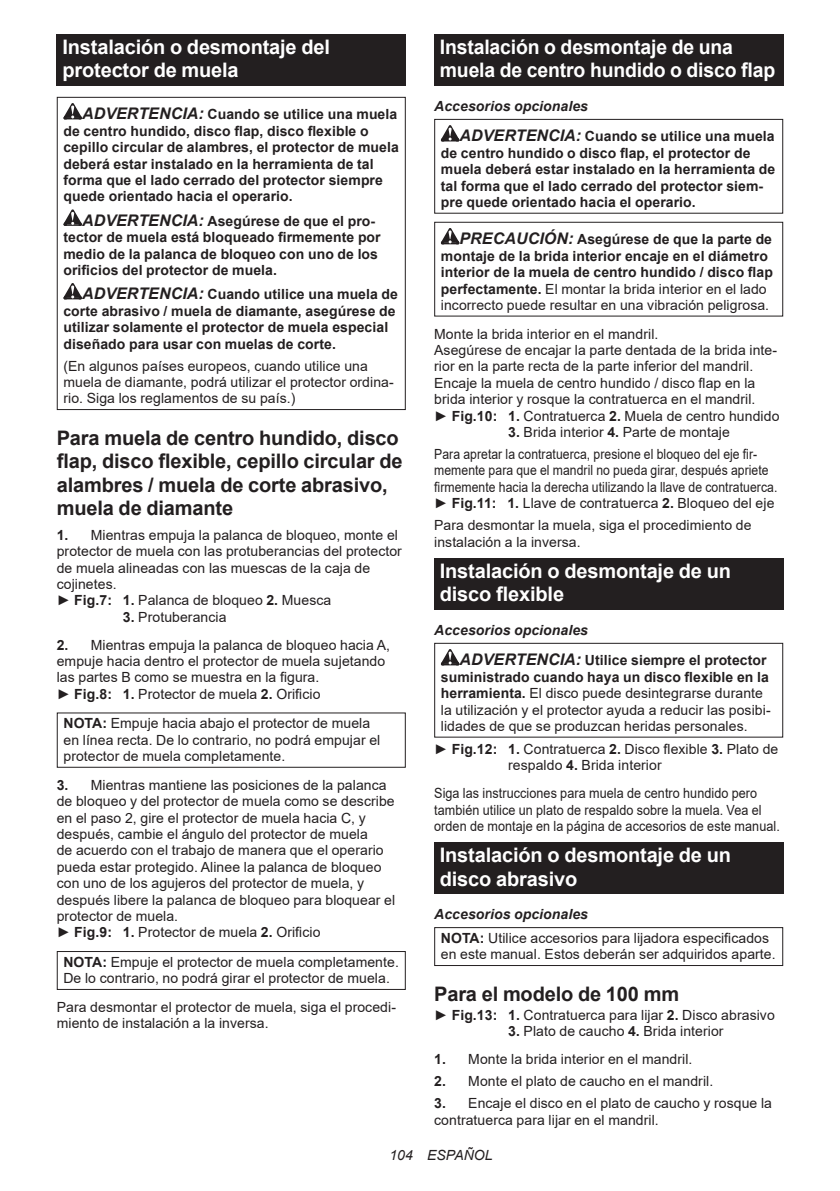
<style>
.page{position:relative;width:840px;height:1191px;background:#fff}
.page>*{position:absolute;margin:0;border:0;box-sizing:border-box;transform-origin:0 0}
.t1{font:700 20px/23.4px "Arial";letter-spacing:-.01em;color:#fff}
.t2{font:700 20px/23.4px "Arial";letter-spacing:-.01em;color:#231f20}
.t3{font:14px/16.4px "Arial";letter-spacing:.005em;color:#231f20}
.t4{font:700 14px/16.4px "Arial";letter-spacing:.005em;color:#231f20}
.t5{font:14px/16.4px "Arial";letter-spacing:.005em;color:#231f20;scale:.87 1}
.t6{font:14px/16.4px "Arial";letter-spacing:.005em;color:#231f20;scale:.9 1}
.t7{font:italic 14px "Arial";letter-spacing:.005em;color:#231f20}
.s1{font-style:italic;font-size:16px}
.s2{font-weight:700}
.s3{font-style:italic}
.s4{font-weight:400}
.s5{font-weight:700;font-style:italic}
</style>
<div class="page">
<div style="left:57px;top:34px;width:348px;height:52px;background:#231f20"></div>
<svg style="left:63px;top:103px;width:19px;height:16px"></svg>
<svg style="left:63px;top:209px;width:19px;height:17px"></svg>
<svg style="left:63px;top:283px;width:19px;height:16px"></svg>
<div style="left:57px;top:97px;width:348px;height:313px;border:1px solid #231f20"></div>
<div style="left:57px;top:951px;width:348px;height:39px;border:1px solid #231f20"></div>
<div style="left:434px;top:34px;width:348px;height:52px;background:#231f20"></div>
<svg style="left:440px;top:125px;width:19px;height:16px"></svg>
<div style="left:434px;top:119px;width:348px;height:95px;border:1px solid #231f20"></div>
<svg style="left:440px;top:228px;width:19px;height:16px"></svg>
<div style="left:434px;top:222px;width:348px;height:94px;border:1px solid #231f20"></div>
<div style="left:434px;top:558px;width:348px;height:52px;background:#231f20"></div>
<svg style="left:440px;top:649px;width:19px;height:16px"></svg>
<div style="left:434px;top:643px;width:348px;height:94px;border:1px solid #231f20"></div>
<div style="left:434px;top:842px;width:348px;height:52px;background:#231f20"></div>
<div style="left:434px;top:927px;width:348px;height:39px;border:1px solid #231f20"></div>
<h1 class="t1" style="left:62px;top:36px;width:269px">Instalación o desmontaje del protector de muela</h1>
<p class="t4" style="left:63px;top:106px;width:337px;text-indent:19px"><span class="s1">ADVERTENCIA:</span> Cuando se utilice una muela de centro hundido, disco flap, disco flexible o cepillo circular de alambres, el protector de muela deberá estar instalado en la herramienta de tal forma que el lado cerrado del protector siempre quede orientado hacia el operario.</p>
<p class="t4" style="left:63px;top:213px;width:318px;text-indent:19px"><span class="s1">ADVERTENCIA:</span> Asegúrese de que el pro&shy;tector de muela está bloqueado firmemente por medio de la palanca de bloqueo con uno de los orificios del protector de muela.</p>
<p class="t4" style="left:63px;top:286px;width:336px;text-indent:19px"><span class="s1">ADVERTENCIA:</span> Cuando utilice una muela de corte abrasivo / muela de diamante, asegúrese de utilizar solamente el protector de muela especial diseñado para usar con muelas de corte.</p>
<p class="t3" style="left:63px;top:357px;width:332px">(En algunos países europeos, cuando utilice una muela de diamante, podrá utilizar el protector ordina&shy;rio. Siga los reglamentos de su país.)</p>
<h1 class="t2" style="left:57px;top:426px;width:347px">Para muela de centro hundido, disco flap, disco flexible, cepillo circular de alambres / muela de corte abrasivo, muela de diamante</h1>
<p class="t3" style="left:57px;top:527px;width:346px"><span class="s2">1.</span> Mientras empuja la palanca de bloqueo, monte el protector de muela con las protuberancias del protector de muela alineadas con las muescas de la caja de cojinetes.<br>► <span class="s2">Fig.7: 1.</span> Palanca de bloqueo <span class="s2">2.</span> Muesca</p>
<p class="t3" style="left:123px;top:608px;width:105px"><span class="s2">3.</span> Protuberancia</p>
<p class="t3" style="left:57px;top:636px;width:335px"><span class="s2">2.</span> Mientras empuja la palanca de bloqueo hacia A, empuje hacia dentro el protector de muela sujetando las partes B como se muestra en la figura.<br>► <span class="s2">Fig.8: 1.</span> Protector de muela <span class="s2">2.</span> Orificio</p>
<p class="t3" style="left:63px;top:715px;width:318px"><span class="s2">NOTA:</span> Empuje hacia abajo el protector de muela en línea recta. De lo contrario, no podrá empujar el protector de muela completamente.</p>
<p class="t3" style="left:57px;top:776px;width:340px"><span class="s2">3.</span> Mientras mantiene las posiciones de la palanca de bloqueo y del protector de muela como se describe en el paso 2, gire el protector de muela hacia C, y después, cambie el ángulo del protector de muela<br>de acuerdo con el trabajo de manera que el operario pueda estar protegido. Alinee la palanca de bloqueo con uno de los agujeros del protector de muela, y después libere la palanca de bloqueo para bloquear el protector de muela.<br>► <span class="s2">Fig.9: 1.</span> Protector de muela <span class="s2">2.</span> Orificio</p>
<p class="t3" style="left:63px;top:953px;width:337px"><span class="s2">NOTA:</span> Empuje el protector de muela completamente.<br>De lo contrario, no podrá girar el protector de muela.</p>
<p class="t3" style="left:57px;top:998px;width:340px">Para desmontar el protector de muela, siga el procedi&shy;miento de instalación a la inversa.</p>
<h1 class="t1" style="left:439px;top:36px;width:337px">Instalación o desmontaje de una muela de centro hundido o disco flap</h1>
<p class="t4" style="left:459px;top:91px;width:316px;line-height:30.6px;text-indent:-25px"><span class="s3">Accesorios opcionales<br></span><span class="s1">ADVERTENCIA:</span> Cuando se utilice una muela</p>
<p class="t4" style="left:440px;top:145px;width:336px">de centro hundido o disco flap, el protector de muela deberá estar instalado en la herramienta de tal forma que el lado cerrado del protector siem&shy;pre quede orientado hacia el operario.</p>
<p class="t4" style="left:440px;top:231px;width:333px;text-indent:19px"><span class="s1">PRECAUCIÓN:</span> Asegúrese de que la parte de montaje de la brida interior encaje en el diámetro interior de la muela de centro hundido / disco flap perfectamente. <span class="s4">El montar la brida interior en el lado incorrecto puede resultar en una vibración peligrosa.</span></p>
<p class="t3" style="left:434px;top:325px;width:346px">Monte la brida interior en el mandril.<br>Asegúrese de encajar la parte dentada de la brida inte&shy;rior en la parte recta de la parte inferior del mandril.<br>Encaje la muela de centro hundido / disco flap en la brida interior y rosque la contratuerca en el mandril.<br>► <span class="s2">Fig.10: 1.</span> Contratuerca <span class="s2">2.</span> Muela de centro hundido</p>
<p class="t3" style="left:434px;top:421px;width:324px;line-height:22px;text-indent:74px"><span class="s2">3.</span> Brida interior <span class="s2">4.</span> Parte de montaje<br>Para apretar la contratuerca, presione el bloqueo del eje fir-</p>
<p class="t5" style="left:434px;top:462px;width:396px">memente para que el mandril no pueda girar, después apriete firmemente hacia la derecha utilizando la llave de contratuerca. ► <span class="s2">Fig.11: 1.</span> Llave de contratuerca <span class="s2">2.</span> Bloqueo del eje</p>
<p class="t3" style="left:434px;top:517px;width:319px">Para desmontar la muela, siga el procedimiento de instalación a la inversa.</p>
<h1 class="t1" style="left:439px;top:559px;width:292px">Instalación o desmontaje de un disco flexible</h1>
<p class="t4" style="left:459px;top:614px;width:308px;line-height:30.6px;text-indent:-25px"><span class="s3">Accesorios opcionales<br></span><span class="s1">ADVERTENCIA:</span> Utilice siempre el protector</p>
<p class="t3" style="left:440px;top:668px;width:331px"><span class="s2">suministrado cuando haya un disco flexible en la herramienta.</span> El disco puede desintegrarse durante la utilización y el protector ayuda a reducir las posibi&shy;lidades de que se produzcan heridas personales.</p>
<p class="t3" style="left:508px;top:741px;width:271px;text-indent:-74px">► <span class="s2">Fig.12: 1.</span> Contratuerca <span class="s2">2.</span> Disco flexible <span class="s2">3.</span> Plato de respaldo <span class="s2">4.</span> Brida interior</p>
<p class="t6" style="left:434px;top:785px;width:385px">Siga las instrucciones para muela de centro hundido pero también utilice un plato de respaldo sobre la muela. Vea el orden de montaje en la página de accesorios de este manual.</p>
<h1 class="t1" style="left:439px;top:843px;width:292px">Instalación o desmontaje de un disco abrasivo</h1>
<p class="t3" style="left:440px;top:902px;width:329px;line-height:23.8px;text-indent:-7px"><span class="s5">Accesorios opcionales<br></span><span class="s2">NOTA:</span> Utilice accesorios para lijadora especificados</p>
<p class="t3" style="left:440px;top:946px;width:336px">en este manual. Estos deberán ser adquiridos aparte.</p>
<h1 class="t2" style="left:434px;top:982px;width:246px">Para el modelo de 100 mm</h1>
<p class="t3" style="left:434px;top:1006px;width:342px">► <span class="s2">Fig.13: 1.</span> Contratuerca para lijar <span class="s2">2.</span> Disco abrasivo</p>
<p class="t3" style="left:508px;top:1023px;width:217px"><span class="s2">3.</span> Plato de caucho <span class="s2">4.</span> Brida interior</p>
<p class="t3" style="left:434px;top:1051px;width:260px"><span class="s2">1.</span> Monte la brida interior en el mandril.</p>
<p class="t3" style="left:434px;top:1073px;width:280px"><span class="s2">2.</span> Monte el plato de caucho en el mandril.</p>
<p class="t3" style="left:434px;top:1095px;width:339px"><span class="s2">3.</span> Encaje el disco en el plato de caucho y rosque la contratuerca para lijar en el mandril.</p>
<p class="t7" style="left:389px;top:1146px;width:105px">104 ESPAÑOL</p>
</div>
